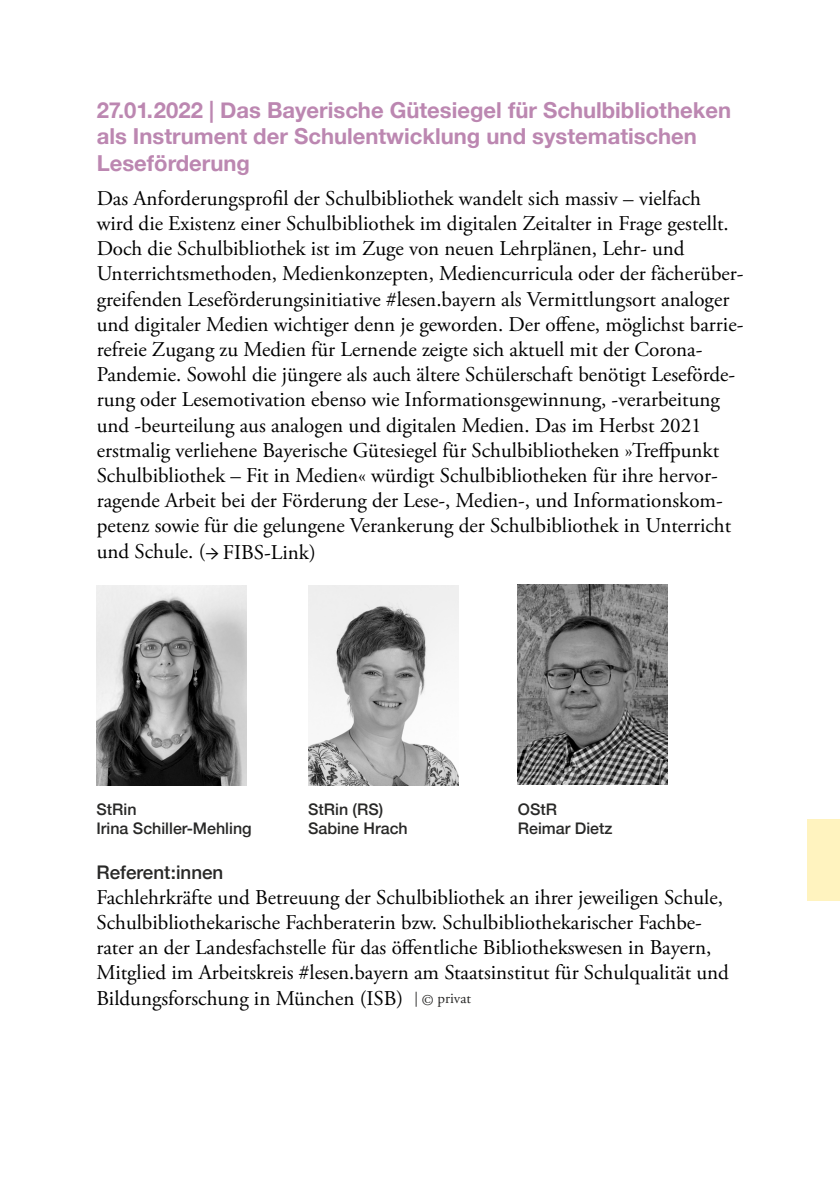
<style>
.page{position:relative;width:840px;height:1191px;background:#fff}
.page>*{position:absolute;margin:0;border:0;box-sizing:border-box;transform-origin:0 0}
.t1{font:700 22px "Helvetica Neue";color:#bc87b1}
.t2{font:21px/25.2px "Adobe Garamond Pro";color:#000}
.t3{font:500 18.8px "Helvetica Neue";color:#282827}
.t4{font:500 16px "Helvetica Neue";color:#282827}
.s1{font-family:"Minion Pro"}
.s2{font-size:15px;color:#282827}
</style>
<div class="page">
<img style="left:308px;top:585px;width:150px;height:200px">
<img style="left:517px;top:585px;width:150px;height:199px">
<img style="left:96px;top:585px;width:150px;height:200px">
<div style="left:807px;top:819px;width:32px;height:82px;background:#fff3bf"></div>
<p class="t1" style="left:97px;top:93px;width:635px">27.01.2022 | Das Bayerische Gütesiegel für Schulbibliotheken</p>
<p class="t1" style="left:97px;top:119px;width:601px">als Instrument der Schulentwicklung und systematischen</p>
<p class="t1" style="left:97px;top:146px;width:155px">Leseförderung</p>
<p class="t2" style="left:97px;top:186px;width:648px">Das Anforderungsprofil der Schulbibliothek wandelt sich massiv – vielfach<br>wird die Existenz einer Schulbibliothek im digitalen Zeitalter in Frage gestellt.<br>Doch die Schulbibliothek ist im Zuge von neuen Lehrplänen, Lehr- und Unterrichtsmethoden, Medienkonzepten, Mediencurricula oder der fächerüber&shy;greifenden Leseförderungsinitiative #lesen.bayern als Vermittlungsort analoger und digitaler Medien wichtiger denn je geworden. Der offene, möglichst barrie&shy;refreie Zugang zu Medien für Lernende zeigte sich aktuell mit der Corona-Pandemie. Sowohl die jüngere als auch ältere Schülerschaft benötigt Leseförde&shy;rung oder Lesemotivation ebenso wie Informationsgewinnung, -verarbeitung und -beurteilung aus analogen und digitalen Medien. Das im Herbst 2021 erstmalig verliehene Bayerische Gütesiegel für Schulbibliotheken »Treffpunkt Schulbibliothek – Fit in Medien« würdigt Schulbibliotheken für ihre hervor&shy;ragende Arbeit bei der Förderung der Lese-, Medien-, und Informationskom&shy;petenz sowie für die gelungene Verankerung der Schulbibliothek in Unterricht und Schule. (<span class="s1">→</span> FIBS-Link)</p>
<p class="t4" style="left:96px;top:796px;width:41px">StRin</p>
<p class="t4" style="left:96px;top:815px;width:157px">Irina Schiller-Mehling</p>
<p class="t4" style="left:308px;top:796px;width:76px">StRin (RS)</p>
<p class="t4" style="left:308px;top:815px;width:101px">Sabine Hrach</p>
<p class="t4" style="left:517px;top:796px;width:41px">OStR</p>
<p class="t4" style="left:517px;top:815px;width:96px">Reimar Dietz</p>
<p class="t3" style="left:96px;top:856px;width:128px">Referent:innen</p>
<p class="t2" style="left:96px;top:885px;width:633px">Fachlehrkräfte und Betreuung der Schulbibliothek an ihrer jeweiligen Schule, Schulbibliothekarische Fachberaterin bzw. Schulbibliothekarischer Fachbe&shy;rater an der Landesfachstelle für das öffentliche Bibliothekswesen in Bayern, Mitglied im Arbeitskreis #lesen.bayern am Staatsinstitut für Schulqualität und Bildungsforschung in München (ISB) <span class="s2">| © privat</span></p>
</div>
